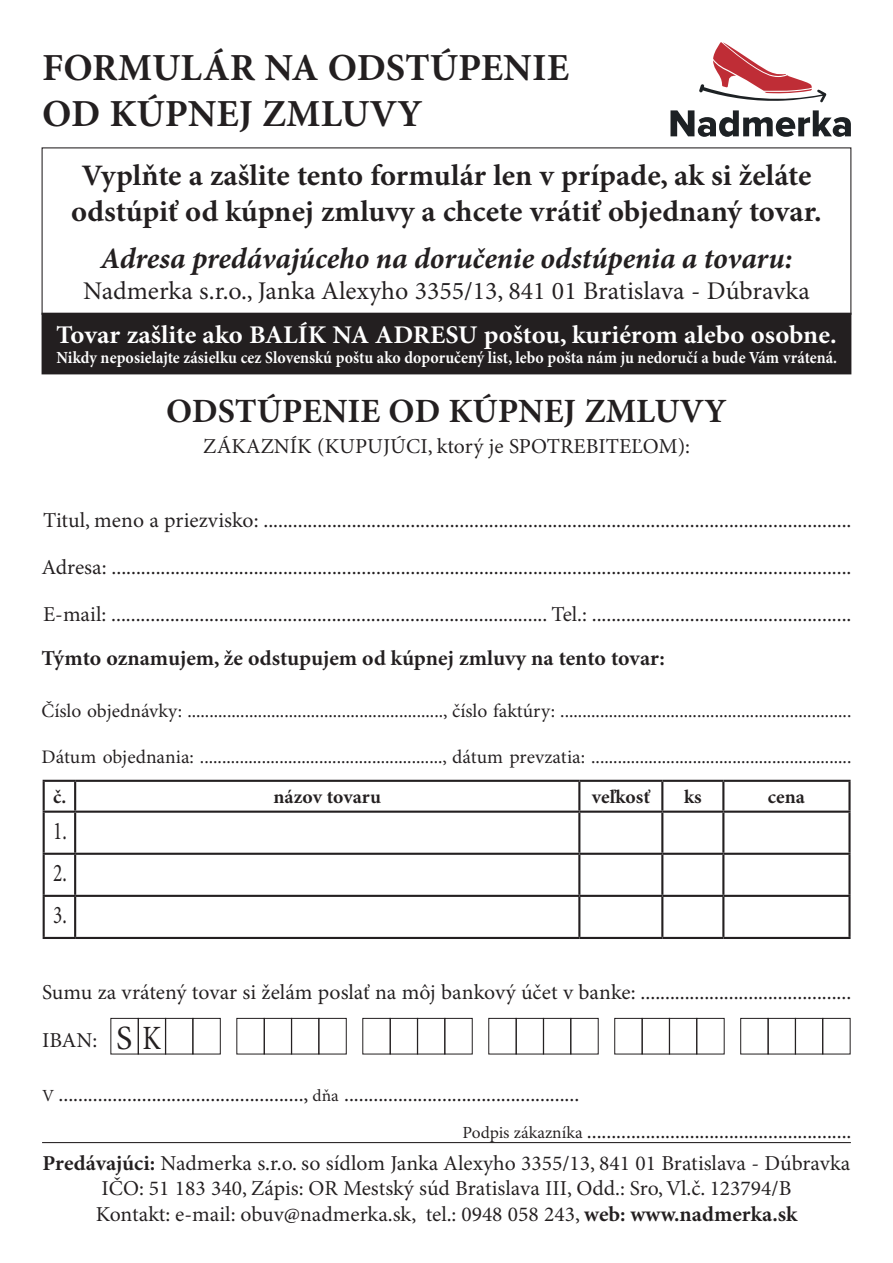
<style>
.page{position:relative;width:893px;height:1263px;background:#fff}
.page>*{position:absolute;margin:0;border:0;box-sizing:border-box;transform-origin:0 0}
.t1{font:700 38.25px/45.8px "Minion Pro";color:#231f20}
.t2{font:700 33.9px "Minion Pro";color:#231f20}
.t3{font:33.9px "Minion Pro";color:#231f20}
.t4{font:700 29.7px/35.7px "Minion Pro";color:#231f20;text-align:center}
.t5{font:italic 700 29.7px "Minion Pro";letter-spacing:-.005em;color:#231f20}
.t6{font:25.5px "Minion Pro";color:#231f20}
.t7{font:700 25.5px "Minion Pro";color:#fff}
.t8{font:25.5px/42.2px "Minion Pro";color:#231f20;text-align:justify;scale:.75 1}
.t9{font:21.15px/25.5px "Minion Pro";color:#231f20;text-align:center}
.t10{font:700 21.15px "Minion Pro";letter-spacing:-.005em;color:#231f20}
.t11{font:19.05px "Minion Pro";color:#231f20}
.t12{font:700 19.05px "Minion Pro";color:#231f20}
.t13{font:700 16.95px "Minion Pro";color:#fff;scale:.91 1}
.s1{font-size:16.95px}
.s2{font-weight:700}
</style>
<div class="page">
<svg style="left:670px;top:110px;width:181px;height:27px"></svg>
<svg style="left:699px;top:42px;width:127px;height:61px"></svg>
<hr style="left:42px;top:1142px;width:809px;height:1px;background:#231f20">
<div style="left:42px;top:313px;width:809px;height:61px;background:#231f20"></div>
<hr style="left:74px;top:782px;width:2px;height:28px;background:#231f20">
<hr style="left:578px;top:782px;width:2px;height:28px;background:#231f20">
<hr style="left:661px;top:782px;width:2px;height:28px;background:#231f20">
<hr style="left:43px;top:810px;width:32px;height:3px;background:#231f20">
<hr style="left:75px;top:810px;width:504px;height:3px;background:#231f20">
<hr style="left:74px;top:813px;width:2px;height:40px;background:#231f20">
<hr style="left:579px;top:810px;width:83px;height:3px;background:#231f20">
<hr style="left:578px;top:813px;width:2px;height:40px;background:#231f20">
<hr style="left:662px;top:810px;width:61px;height:3px;background:#231f20">
<hr style="left:661px;top:813px;width:2px;height:40px;background:#231f20">
<hr style="left:723px;top:810px;width:128px;height:3px;background:#231f20">
<hr style="left:43px;top:853px;width:32px;height:2px;background:#231f20">
<hr style="left:75px;top:853px;width:504px;height:2px;background:#231f20">
<hr style="left:74px;top:855px;width:2px;height:40px;background:#231f20">
<hr style="left:579px;top:853px;width:83px;height:2px;background:#231f20">
<hr style="left:578px;top:855px;width:2px;height:40px;background:#231f20">
<hr style="left:662px;top:853px;width:61px;height:2px;background:#231f20">
<hr style="left:661px;top:855px;width:2px;height:40px;background:#231f20">
<hr style="left:723px;top:853px;width:128px;height:2px;background:#231f20">
<hr style="left:43px;top:895px;width:32px;height:2px;background:#231f20">
<hr style="left:75px;top:895px;width:504px;height:2px;background:#231f20">
<hr style="left:74px;top:897px;width:2px;height:40px;background:#231f20">
<hr style="left:579px;top:895px;width:83px;height:2px;background:#231f20">
<hr style="left:578px;top:897px;width:2px;height:40px;background:#231f20">
<hr style="left:662px;top:895px;width:61px;height:2px;background:#231f20">
<hr style="left:661px;top:897px;width:2px;height:40px;background:#231f20">
<hr style="left:723px;top:895px;width:128px;height:2px;background:#231f20">
<hr style="left:43px;top:780px;width:32px;height:2px;background:#231f20">
<hr style="left:43px;top:782px;width:2px;height:28px;background:#231f20">
<hr style="left:75px;top:780px;width:504px;height:2px;background:#231f20">
<hr style="left:579px;top:780px;width:83px;height:2px;background:#231f20">
<hr style="left:662px;top:780px;width:61px;height:2px;background:#231f20">
<hr style="left:723px;top:780px;width:128px;height:2px;background:#231f20">
<hr style="left:722px;top:782px;width:2px;height:28px;background:#231f20">
<hr style="left:848px;top:782px;width:3px;height:28px;background:#231f20">
<hr style="left:43px;top:813px;width:2px;height:40px;background:#231f20">
<hr style="left:722px;top:813px;width:2px;height:40px;background:#231f20">
<hr style="left:848px;top:813px;width:3px;height:40px;background:#231f20">
<hr style="left:43px;top:855px;width:2px;height:40px;background:#231f20">
<hr style="left:722px;top:855px;width:2px;height:40px;background:#231f20">
<hr style="left:848px;top:855px;width:3px;height:40px;background:#231f20">
<hr style="left:43px;top:897px;width:2px;height:40px;background:#231f20">
<hr style="left:722px;top:897px;width:2px;height:40px;background:#231f20">
<hr style="left:848px;top:897px;width:3px;height:40px;background:#231f20">
<hr style="left:43px;top:937px;width:32px;height:2px;background:#231f20">
<hr style="left:75px;top:937px;width:504px;height:2px;background:#231f20">
<hr style="left:579px;top:937px;width:83px;height:2px;background:#231f20">
<hr style="left:662px;top:937px;width:61px;height:2px;background:#231f20">
<hr style="left:723px;top:937px;width:128px;height:2px;background:#231f20">
<div style="left:138px;top:1018px;width:28px;height:36px;border:1px solid #231f20"></div>
<div style="left:165px;top:1018px;width:28px;height:36px;border:1px solid #231f20"></div>
<div style="left:193px;top:1018px;width:28px;height:36px;border:1px solid #231f20"></div>
<div style="left:264px;top:1018px;width:28px;height:36px;border:1px solid #231f20"></div>
<div style="left:291px;top:1018px;width:28px;height:36px;border:1px solid #231f20"></div>
<div style="left:318px;top:1018px;width:28px;height:36px;border:1px solid #231f20"></div>
<div style="left:390px;top:1018px;width:28px;height:36px;border:1px solid #231f20"></div>
<div style="left:417px;top:1018px;width:28px;height:36px;border:1px solid #231f20"></div>
<div style="left:444px;top:1018px;width:28px;height:36px;border:1px solid #231f20"></div>
<div style="left:516px;top:1018px;width:28px;height:36px;border:1px solid #231f20"></div>
<div style="left:543px;top:1018px;width:28px;height:36px;border:1px solid #231f20"></div>
<div style="left:570px;top:1018px;width:28px;height:36px;border:1px solid #231f20"></div>
<div style="left:614px;top:1018px;width:28px;height:36px;border:1px solid #231f20"></div>
<div style="left:642px;top:1018px;width:28px;height:36px;border:1px solid #231f20"></div>
<div style="left:669px;top:1018px;width:28px;height:36px;border:1px solid #231f20"></div>
<div style="left:696px;top:1018px;width:28px;height:36px;border:1px solid #231f20"></div>
<div style="left:740px;top:1018px;width:28px;height:36px;border:1px solid #231f20"></div>
<div style="left:768px;top:1018px;width:28px;height:36px;border:1px solid #231f20"></div>
<div style="left:795px;top:1018px;width:28px;height:36px;border:1px solid #231f20"></div>
<div style="left:822px;top:1018px;width:28px;height:36px;border:1px solid #231f20"></div>
<p class="t1" style="left:42px;top:46px;width:528px">FORMULÁR NA ODSTÚPENIE<br>OD KÚPNEJ ZMLUVY</p>
<p class="t4" style="left:71px;top:158px;width:752px">Vyplňte a zašlite tento formulár len v prípade, ak si želáte odstúpiť od kúpnej zmluvy a chcete vrátiť objednaný tovar.</p>
<p class="t5" style="left:101px;top:241px;width:693px">Adresa predávajúceho na doručenie odstúpenia a tovaru:</p>
<p class="t6" style="left:83px;top:275px;width:728px">Nadmerka s.r.o., Janka Alexyho 3355/13, 841 01 Bratislava - Dúbravka</p>
<p class="t7" style="left:56px;top:319px;width:782px">Tovar zašlite ako BALÍK NA ADRESU poštou, kuriérom alebo osobne.</p>
<p class="t13" style="left:57px;top:347px;width:859px">Nikdy neposielajte zásielku cez Slovenskú poštu ako doporučený list, lebo pošta nám ju nedoručí a bude Vám vrátená.</p>
<p class="t2" style="left:166px;top:391px;width:562px">ODSTÚPENIE OD KÚPNEJ ZMLUVY</p>
<p class="t9" style="left:203px;top:434px;width:488px">ZÁKAZNÍK (KUPUJÚCI, ktorý je SPOTREBITEĽOM):</p>
<p class="t9" style="left:43px;top:508px;width:810px">Titul, meno a priezvisko: ........................................................................................................................</p>
<p class="t9" style="left:42px;top:555px;width:811px">Adresa: .......................................................................................................................................................</p>
<p class="t9" style="left:43px;top:602px;width:810px">E-mail: ......................................................................................... Tel.: .....................................................</p>
<p class="t10" style="left:42px;top:645px;width:625px">Týmto oznamujem, že odstupujem od kúpnej zmluvy na tento tovar:</p>
<p class="t11" style="left:42px;top:699px;width:811px">Číslo objednávky: .........................................................., číslo faktúry: ..................................................................</p>
<p class="t11" style="left:42px;top:746px;width:811px">Dátum objednania: ......................................................., dátum prevzatia: ...........................................................</p>
<p class="t12" style="left:53px;top:786px;width:15px">č.</p>
<p class="t12" style="left:273px;top:786px;width:109px">názov tovaru</p>
<p class="t12" style="left:592px;top:786px;width:60px">veľkosť</p>
<p class="t12" style="left:684px;top:786px;width:19px">ks</p>
<p class="t12" style="left:768px;top:786px;width:39px">cena</p>
<p class="t8" style="left:53px;top:810px;width:20px">1.<br>2.<br>3.</p>
<p class="t9" style="left:42px;top:980px;width:811px">Sumu za vrátený tovar si želám poslať na môj bankový účet v banke: ...........................................</p>
<p class="t9" style="left:42px;top:1028px;width:57px">IBAN:</p>
<p class="t3" style="left:116px;top:1017px;width:46px">S K</p>
<p class="t9" style="left:42px;top:1081px;width:539px"><span class="s1">V</span> .................................................., <span class="s1">dňa</span> ................................................</p>
<p class="t9" style="left:462px;top:1119px;width:390px"><span class="s1">Podpis zákazníka</span> ......................................................</p>
<p class="t9" style="left:43px;top:1151px;width:809px"><span class="s2">Predávajúci:</span> Nadmerka s.r.o. so sídlom Janka Alexyho 3355/13, 841 01 Bratislava - Dúbravka<br>IČO: 51 183 340, Zápis: OR Mestský súd Bratislava III, Odd.: Sro, Vl.č. 123794/B<br>Kontakt: e-mail: obuv@nadmerka.sk, tel.: 0948 058 243, <span class="s2">web: www.nadmerka.sk</span></p>
</div>
